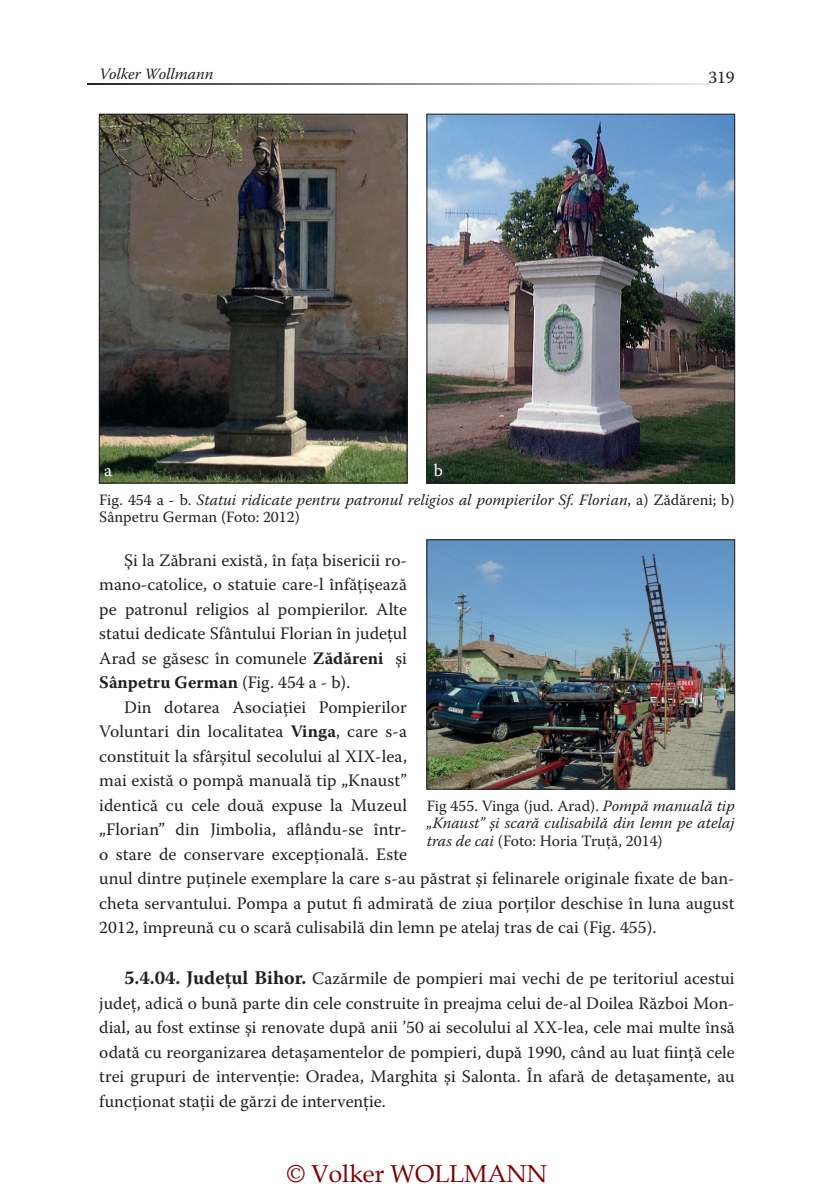
<style>
.page{position:relative;width:834px;height:1196px;background:#fff}
.page>*{position:absolute;margin:0;border:0;box-sizing:border-box;transform-origin:0 0}
.t1{font:24.5px "Book Antiqua";color:#800000}
.t2{font:17.5px/24.5px "Warnock Pro";letter-spacing:.005em;color:#231f20;text-align:justify}
.t3{font:700 17.5px "Warnock Pro";color:#231f20}
.t4{font:17.5px "Warnock Pro";color:#fff}
.t5{font:italic 15.75px/17.5px "Warnock Pro";color:#231f20}
.s1{font-style:normal}
.s2{font-weight:700}
.s3{font-weight:400}
.s4{font-weight:700;font-size:19.25px}
</style>
<div class="page">
<svg style="left:88px;top:83px;width:620px;height:1px"></svg>
<img style="left:101px;top:116px;width:304px;height:365px">
<div style="left:99px;top:114px;width:308px;height:369px;border:1px solid #231f20"></div>
<img style="left:429px;top:116px;width:303px;height:365px">
<div style="left:427px;top:114px;width:307px;height:369px;border:1px solid #231f20"></div>
<img style="left:429px;top:541px;width:303px;height:246px">
<div style="left:427px;top:539px;width:307px;height:250px;border:1px solid #231f20"></div>
<p class="t5" style="left:99px;top:65px;width:115px">Volker Wollmann</p>
<p class="t2" style="left:708px;top:64px;width:28px">319</p>
<p class="t4" style="left:104px;top:459px;width:9px">a</p>
<p class="t4" style="left:434px;top:459px;width:11px">b</p>
<p class="t5" style="left:99px;top:490px;width:636px"><span class="s1">Fig. 454 a - b.</span> Statui ridicate pentru patronul religios al pompierilor Sf. Florian<span class="s1">, a) Zădăreni; b)<br>Sânpetru German (Foto: 2012)</span></p>
<p class="t2" style="left:124px;top:547px;width:284px">Şi la Zăbrani există, în faţa bisericii ro-</p>
<p class="t2" style="left:99px;top:572px;width:309px">mano-catolice, o statuie care-l înfăţişează</p>
<p class="t2" style="left:99px;top:596px;width:309px">pe patronul religios al pompierilor. Alte</p>
<p class="t2" style="left:99px;top:621px;width:309px">statui dedicate Sfântului Florian în judeţul</p>
<p class="t2" style="left:99px;top:645px;width:309px">Arad se găsesc în comunele <span class="s2">Zădăreni</span> şi</p>
<p class="t3" style="left:99px;top:672px;width:252px">Sânpetru German <span class="s3">(Fig. 454 a - b).</span></p>
<p class="t2" style="left:124px;top:694px;width:284px">Din dotarea Asociaţiei Pompierilor</p>
<p class="t2" style="left:99px;top:719px;width:309px">Voluntari din localitatea <span class="s2">Vinga</span>, care s-a</p>
<p class="t2" style="left:99px;top:743px;width:309px">constituit la sfârşitul secolului al XIX-lea,</p>
<p class="t2" style="left:99px;top:768px;width:309px">mai există o pompă manuală tip „Knaust”</p>
<p class="t2" style="left:99px;top:792px;width:309px">identică cu cele două expuse la Muzeul</p>
<p class="t2" style="left:99px;top:817px;width:309px">„Florian” din Jimbolia, aflându-se într-</p>
<p class="t2" style="left:99px;top:841px;width:309px">o stare de conservare excepţională. Este</p>
<p class="t2" style="left:99px;top:866px;width:636px">unul dintre puţinele exemplare la care s-au păstrat şi felinarele originale fixate de ban-</p>
<p class="t2" style="left:99px;top:890px;width:636px">cheta servantului. Pompa a putut fi admirată de ziua porţilor deschise în luna august</p>
<p class="t2" style="left:99px;top:915px;width:558px">2012, împreună cu o scară culisabilă din lemn pe atelaj tras de cai (Fig. 455).</p>
<p class="t2" style="left:99px;top:965px;width:637px;text-indent:25px"><span class="s4">5.4.04. Judeţul Bihor.</span> Cazărmile de pompieri mai vechi de pe teritoriul acestui judeţ, adică o bună parte din cele construite în preajma celui de-al Doilea Război Mon&shy;dial, au fost extinse şi renovate după anii ’50 ai secolului al XX-lea, cele mai multe însă odată cu reorganizarea detaşamentelor de pompieri, după 1990, când au luat fiinţă cele trei grupuri de intervenţie: Oradea, Marghita şi Salonta. În afară de detaşamente, au funcţionat staţii de gărzi de intervenţie.</p>
<p class="t5" style="left:427px;top:796px;width:309px;text-align:justify"><span class="s1">Fig 455. Vinga (jud. Arad).</span> Pompă manuală tip „Knaust” şi scară culisabilă din lemn pe atelaj tras de cai <span class="s1">(Foto: Horia Truţă, 2014)</span></p>
<h1 class="t1" style="left:286px;top:1156px;width:262px">© Volker WOLLMANN</h1>
</div>
